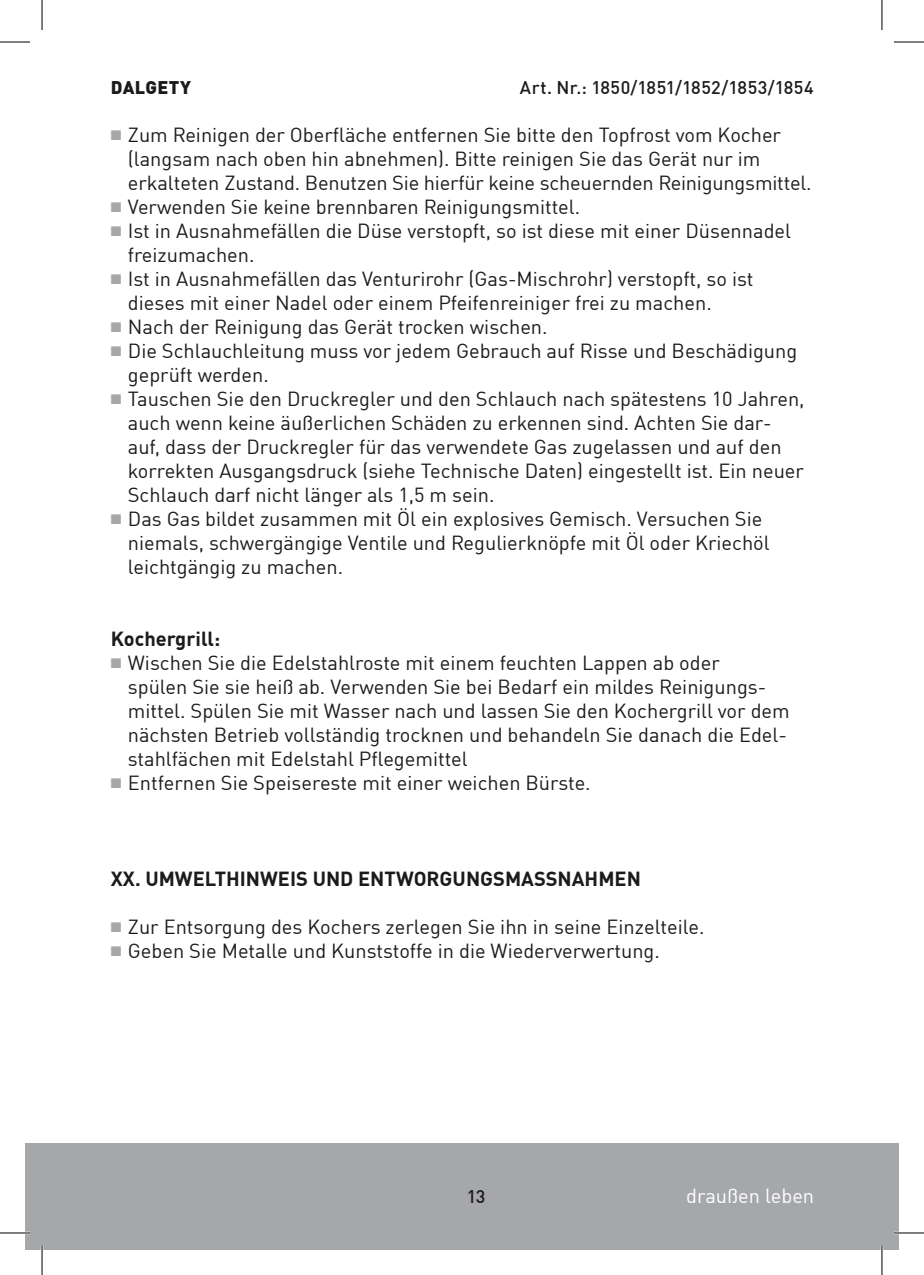
<style>
.page{position:relative;width:924px;height:1275px;background:#fff}
.page>*{position:absolute;margin:0;border:0;box-sizing:border-box;transform-origin:0 0}
.t1{font:20px/24px "DIN Offc";color:#1c1a1b}
.t2{font:700 20px "DIN Offc";color:#1c1a1b}
.t3{font:20px "DIN Offc";color:#fff}
.t4{font:500 18px "DIN Offc";letter-spacing:.025em;color:#1c1a1b}
.t5{font:900 18px "DIN Offc";letter-spacing:.02em;color:#1c1a1b}
.s1{color:#a5a7aa}
</style>
<div class="page">
<div style="left:25px;top:1143px;width:873px;height:107px;background:#a5a7aa"></div>
<hr style="left:0;top:1231px;width:30px;height:3px;background:#fff">
<hr style="left:893px;top:1231px;width:30px;height:3px;background:#fff">
<hr style="left:41px;top:1245px;width:2px;height:30px;background:#fff">
<hr style="left:880px;top:1245px;width:2px;height:30px;background:#fff">
<hr style="left:0;top:42px;width:30px;height:1px;background:#000">
<hr style="left:893px;top:42px;width:30px;height:1px;background:#000">
<hr style="left:0;top:1232px;width:30px;height:1px;background:#000">
<hr style="left:893px;top:1232px;width:30px;height:1px;background:#000">
<hr style="left:42px;top:0;width:1px;height:30px;background:#000">
<hr style="left:42px;top:1245px;width:1px;height:30px;background:#000">
<hr style="left:881px;top:0;width:1px;height:30px;background:#000">
<hr style="left:881px;top:1245px;width:1px;height:30px;background:#000">
<p class="t5" style="left:111px;top:75px;width:82px">DALGETY</p>
<p class="t4" style="left:519px;top:76px;width:295px">Art. Nr.: 1850/1851/1852/1853/1854</p>
<p class="t1" style="left:128px;top:122px;width:684px;text-indent:-17px"><span class="s1">■</span> Zum Reinigen der Oberfläche entfernen Sie bitte den Topfrost vom Kocher (langsam nach oben hin abnehmen). Bitte reinigen Sie das Gerät nur im erkalteten Zustand. Benutzen Sie hierfür keine scheuernden Reinigungsmittel.</p>
<p class="t1" style="left:111px;top:194px;width:470px"><span class="s1">■</span> Verwenden Sie keine brennbaren Reinigungsmittel.</p>
<p class="t1" style="left:128px;top:218px;width:664px;text-indent:-17px"><span class="s1">■</span> Ist in Ausnahmefällen die Düse verstopft, so ist diese mit einer Düsennadel freizumachen.</p>
<p class="t1" style="left:128px;top:266px;width:627px;text-indent:-17px"><span class="s1">■</span> Ist in Ausnahmefällen das Venturirohr (Gas-Mischrohr) verstopft, so ist dieses mit einer Nadel oder einem Pfeifenreiniger frei zu machen.</p>
<p class="t1" style="left:111px;top:314px;width:438px"><span class="s1">■</span> Nach der Reinigung das Gerät trocken wischen.</p>
<p class="t1" style="left:128px;top:338px;width:670px;text-indent:-17px"><span class="s1">■</span> Die Schlauchleitung muss vor jedem Gebrauch auf Risse und Beschädigung geprüft werden.</p>
<p class="t1" style="left:128px;top:386px;width:677px;text-indent:-17px"><span class="s1">■</span> Tauschen Sie den Druckregler und den Schlauch nach spätestens 10 Jahren, auch wenn keine äußerlichen Schäden zu erkennen sind. Achten Sie dar&shy;auf, dass der Druckregler für das verwendete Gas zugelassen und auf den korrekten Ausgangsdruck (siehe Technische Daten) eingestellt ist. Ein neuer Schlauch darf nicht länger als 1,5 m sein.</p>
<p class="t1" style="left:128px;top:506px;width:643px;text-indent:-17px"><span class="s1">■</span> Das Gas bildet zusammen mit Öl ein explosives Gemisch. Versuchen Sie niemals, schwergängige Ventile und Regulierknöpfe mit Öl oder Kriechöl leichtgängig zu machen.</p>
<p class="t2" style="left:111px;top:626px;width:111px">Kochergrill:</p>
<p class="t1" style="left:128px;top:650px;width:663px;text-indent:-17px"><span class="s1">■</span> Wischen Sie die Edelstahlroste mit einem feuchten Lappen ab oder<br>spülen Sie sie heiß ab. Verwenden Sie bei Bedarf ein mildes Reinigungs&shy;mittel. Spülen Sie mit Wasser nach und lassen Sie den Kochergrill vor dem nächsten Betrieb vollständig trocknen und behandeln Sie danach die Edel&shy;stahlfächen mit Edelstahl Pflegemittel</p>
<p class="t1" style="left:111px;top:770px;width:481px"><span class="s1">■</span> Entfernen Sie Speisereste mit einer weichen Bürste.</p>
<p class="t2" style="left:111px;top:866px;width:531px">XX. UMWELTHINWEIS UND ENTWORGUNGSMASSNAHMEN</p>
<p class="t1" style="left:111px;top:914px;width:594px"><span class="s1">■</span> Zur Entsorgung des Kochers zerlegen Sie ihn in seine Einzelteile.</p>
<p class="t1" style="left:111px;top:938px;width:550px"><span class="s1">■</span> Geben Sie Metalle und Kunststoffe in die Wiederverwertung.</p>
<p class="t4" style="left:466px;top:1185px;width:20px">13</p>
<p class="t3" style="left:686px;top:1183px;width:129px">draußen leben</p>
</div>
